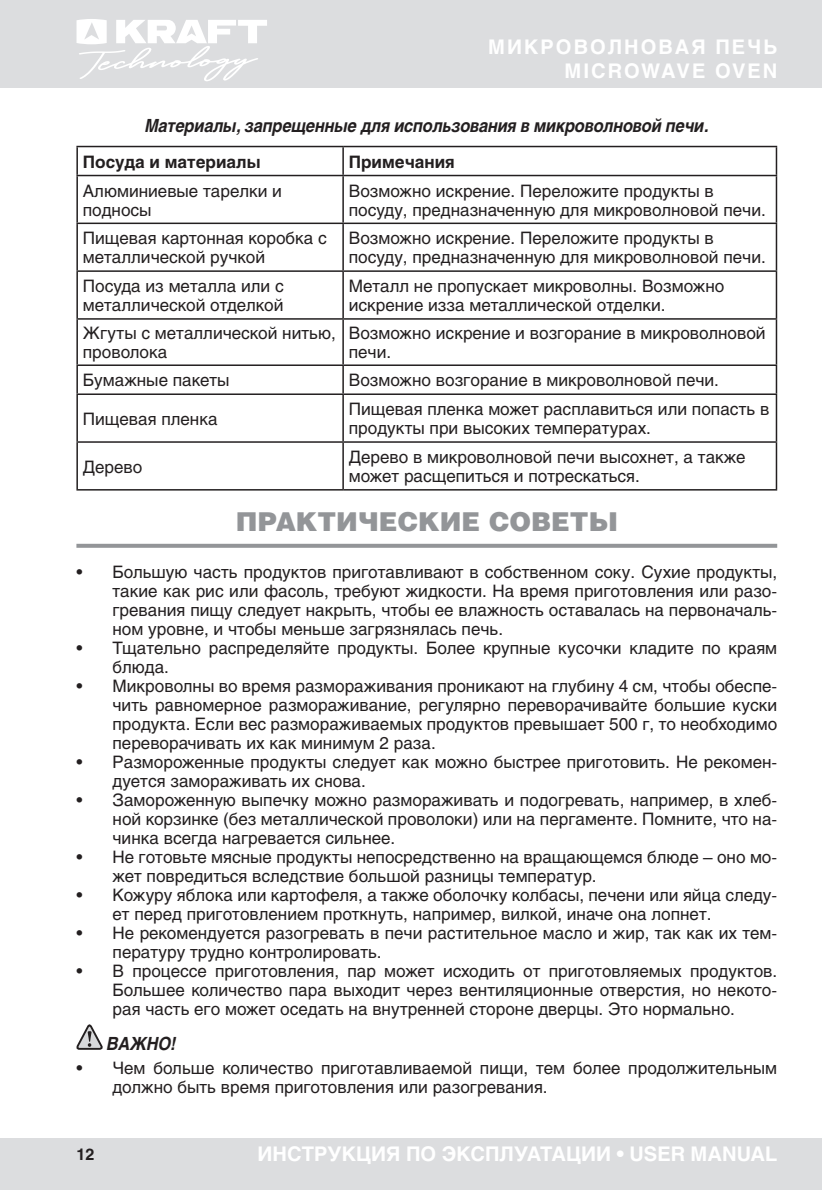
<style>
.page{position:relative;width:822px;height:1190px;background:#fff}
.page>*{position:absolute;margin:0;border:0;box-sizing:border-box;transform-origin:0 0}
.t1{font:900 26px "Helios";color:#939598}
.t2{font:700 20px "Helios";color:#fff}
.t3{font:700 20px/24px "Helios";letter-spacing:.1em;color:#fff;text-align:right}
.t4{font:italic 700 18px "Helios";letter-spacing:-.01em;color:#231f20;scale:.9 1}
.t5{font:17px/19px "Helios";color:#231f20}
.t6{font:700 17px "Helios";color:#231f20}
.t7{font:700 16px "Helios";color:#231f20}
</style>
<div class="page">
<div style="left:0;top:0;width:821px;height:88px;background:#dcdddf"></div>
<div style="left:0;top:1139px;width:821px;height:51px;background:#dcdddf"></div>
<svg style="left:76px;top:19px;width:191px;height:62px"></svg>
<svg style="left:76px;top:544px;width:701px;height:4px;background:#989a9d"></svg>
<hr style="left:76px;top:146px;width:267px;height:1px;background:#231f20">
<hr style="left:343px;top:146px;width:434px;height:1px;background:#231f20">
<hr style="left:76px;top:175px;width:267px;height:1px;background:#231f20">
<hr style="left:343px;top:175px;width:434px;height:1px;background:#231f20">
<hr style="left:76px;top:223px;width:267px;height:1px;background:#231f20">
<hr style="left:343px;top:223px;width:434px;height:1px;background:#231f20">
<hr style="left:76px;top:270px;width:267px;height:2px;background:#231f20">
<hr style="left:343px;top:270px;width:434px;height:2px;background:#231f20">
<hr style="left:76px;top:318px;width:267px;height:2px;background:#231f20">
<hr style="left:343px;top:318px;width:434px;height:2px;background:#231f20">
<hr style="left:76px;top:364px;width:267px;height:2px;background:#231f20">
<hr style="left:343px;top:364px;width:434px;height:2px;background:#231f20">
<hr style="left:76px;top:393px;width:267px;height:2px;background:#231f20">
<hr style="left:343px;top:393px;width:434px;height:2px;background:#231f20">
<hr style="left:76px;top:441px;width:267px;height:2px;background:#231f20">
<hr style="left:343px;top:441px;width:434px;height:2px;background:#231f20">
<hr style="left:76px;top:489px;width:267px;height:2px;background:#231f20">
<hr style="left:343px;top:489px;width:434px;height:2px;background:#231f20">
<hr style="left:76px;top:147px;width:2px;height:28px;background:#231f20">
<hr style="left:76px;top:176px;width:2px;height:47px;background:#231f20">
<hr style="left:76px;top:224px;width:2px;height:46px;background:#231f20">
<hr style="left:76px;top:272px;width:2px;height:46px;background:#231f20">
<hr style="left:76px;top:320px;width:2px;height:44px;background:#231f20">
<hr style="left:76px;top:366px;width:2px;height:27px;background:#231f20">
<hr style="left:76px;top:395px;width:2px;height:46px;background:#231f20">
<hr style="left:76px;top:443px;width:2px;height:46px;background:#231f20">
<hr style="left:342px;top:147px;width:2px;height:28px;background:#231f20">
<hr style="left:775px;top:147px;width:2px;height:28px;background:#231f20">
<hr style="left:342px;top:176px;width:2px;height:47px;background:#231f20">
<hr style="left:775px;top:176px;width:2px;height:47px;background:#231f20">
<hr style="left:342px;top:224px;width:2px;height:46px;background:#231f20">
<hr style="left:775px;top:224px;width:2px;height:46px;background:#231f20">
<hr style="left:342px;top:272px;width:2px;height:46px;background:#231f20">
<hr style="left:775px;top:272px;width:2px;height:46px;background:#231f20">
<hr style="left:342px;top:320px;width:2px;height:44px;background:#231f20">
<hr style="left:775px;top:320px;width:2px;height:44px;background:#231f20">
<hr style="left:342px;top:366px;width:2px;height:27px;background:#231f20">
<hr style="left:775px;top:366px;width:2px;height:27px;background:#231f20">
<hr style="left:342px;top:395px;width:2px;height:46px;background:#231f20">
<hr style="left:775px;top:395px;width:2px;height:46px;background:#231f20">
<hr style="left:342px;top:443px;width:2px;height:46px;background:#231f20">
<hr style="left:775px;top:443px;width:2px;height:46px;background:#231f20">
<svg style="left:76px;top:1024px;width:27px;height:26px"></svg>
<p class="t3" style="left:488px;top:35px;width:290px">МИКРОВОЛНОВАЯ ПЕЧЬ<br>MICROWAVE OVEN</p>
<p class="t4" style="left:145px;top:115px;width:627px">Материалы, запрещенные для использования в микроволновой печи.</p>
<p class="t6" style="left:83px;top:152px;width:179px">Посуда и материалы</p>
<p class="t6" style="left:348px;top:152px;width:107px">Примечания</p>
<p class="t5" style="left:83px;top:181px;width:200px">Алюминиевые тарелки и подносы</p>
<p class="t5" style="left:348px;top:181px;width:418px">Возможно искрение. Переложите продукты в посуду, предназначенную для микроволновой печи.</p>
<p class="t5" style="left:83px;top:229px;width:245px">Пищевая картонная коробка с металлической ручкой</p>
<p class="t5" style="left:348px;top:229px;width:418px">Возможно искрение. Переложите продукты в посуду, предназначенную для микроволновой печи.</p>
<p class="t5" style="left:83px;top:276px;width:202px">Посуда из металла или с металлической отделкой</p>
<p class="t5" style="left:348px;top:276px;width:377px">Металл не пропускает микроволны. Возможно искрение изза металлической отделки.</p>
<p class="t5" style="left:83px;top:324px;width:254px">Жгуты с металлической нитью, проволока</p>
<p class="t5" style="left:348px;top:324px;width:418px">Возможно искрение и возгорание в микроволновой печи.</p>
<p class="t5" style="left:83px;top:371px;width:148px">Бумажные пакеты</p>
<p class="t5" style="left:348px;top:371px;width:371px">Возможно возгорание в микроволновой печи.</p>
<p class="t5" style="left:83px;top:409px;width:136px">Пищевая пленка</p>
<p class="t5" style="left:348px;top:400px;width:422px">Пищевая пленка может расплавиться или попасть в продукты при высоких температурах.</p>
<p class="t5" style="left:83px;top:457px;width:61px">Дерево</p>
<p class="t5" style="left:348px;top:447px;width:398px">Дерево в микроволновой печи высохнет, а также может расщепиться и потрескаться.</p>
<h1 class="t1" style="left:235px;top:505px;width:383px">ПРАКТИЧЕСКИЕ СОВЕТЫ</h1>
<p class="t5" style="left:112px;top:562px;width:666px;text-align:justify;text-indent:-36px">• Большую часть продуктов приготавливают в собственном соку. Сухие продукты, такие как рис или фасоль, требуют жидкости. На время приготовления или разо&shy;гревания пищу следует накрыть, чтобы ее влажность оставалась на первоначаль&shy;ном уровне, и чтобы меньше загрязнялась печь.</p>
<p class="t5" style="left:112px;top:638px;width:666px;text-indent:-36px">• Тщательно распределяйте продукты. Более крупные кусочки кладите по краям блюда.</p>
<p class="t5" style="left:112px;top:676px;width:666px;text-align:justify;text-indent:-36px">• Микроволны во время размораживания проникают на глубину 4 см, чтобы обеспе&shy;чить равномерное размораживание, регулярно переворачивайте большие куски продукта. Если вес размораживаемых продуктов превышает 500 г, то необходимо переворачивать их как минимум 2 раза.</p>
<p class="t5" style="left:112px;top:753px;width:666px;text-indent:-36px">• Размороженные продукты следует как можно быстрее приготовить. Не рекомен&shy;дуется замораживать их снова.</p>
<p class="t5" style="left:112px;top:791px;width:666px;text-align:justify;text-indent:-36px">• Замороженную выпечку можно размораживать и подогревать, например, в хлеб&shy;ной корзинке (без металлической проволоки) или на пергаменте. Помните, что на&shy;чинка всегда нагревается сильнее.</p>
<p class="t5" style="left:112px;top:848px;width:666px;text-indent:-36px">• Не готовьте мясные продукты непосредственно на вращающемся блюде – оно мо&shy;жет повредиться вследствие большой разницы температур.</p>
<p class="t5" style="left:112px;top:886px;width:666px;text-indent:-36px">• Кожуру яблока или картофеля, а также оболочку колбасы, печени или яйца следу&shy;ет перед приготовлением проткнуть, например, вилкой, иначе она лопнет.</p>
<p class="t5" style="left:112px;top:924px;width:666px;text-indent:-36px">• Не рекомендуется разогревать в печи растительное масло и жир, так как их тем&shy;пературу трудно контролировать.</p>
<p class="t5" style="left:112px;top:962px;width:666px;text-align:justify;text-indent:-36px">• В процессе приготовления, пар может исходить от приготовляемых продуктов.<br>Большее количество пара выходит через вентиляционные отверстия, но некото&shy;рая часть его может оседать на внутренней стороне дверцы. Это нормально.</p>
<p class="t4" style="left:107px;top:1033px;width:17px">ВАЖ</p>
<p class="t4" style="left:147px;top:1033px;width:34px">НО!</p>
<p class="t5" style="left:112px;top:1059px;width:666px;text-indent:-36px">• Чем больше количество приготавливаемой пищи, тем более продолжительным должно быть время приготовления или разогревания.</p>
<p class="t7" style="left:76px;top:1145px;width:19px">12</p>
<p class="t2" style="left:257px;top:1142px;width:521px">ИНСТРУКЦИЯ ПО ЭКСПЛУАТАЦИИ • USER MANUAL</p>
</div>
